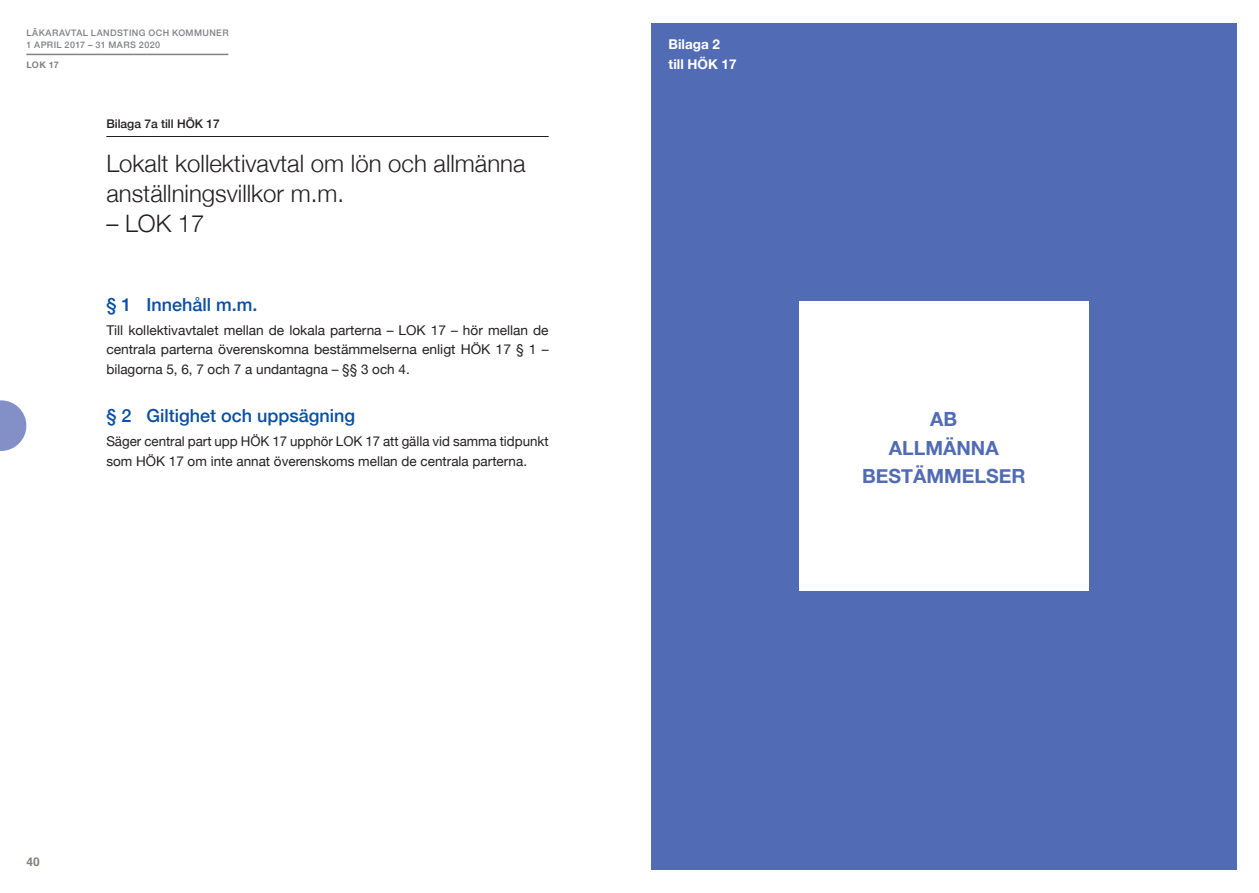
<style>
.page{position:relative;width:1259px;height:893px;background:#fff}
.page>*{position:absolute;margin:0;border:0;box-sizing:border-box;transform-origin:0 0}
.rubbe_1{font:300 24px/30px "Helvetica Neue";color:#231f20}
.rubbe_1-2{font:700 19.5px/28.5px "Helvetica Neue";color:#516cb4;text-align:center}
.rubbe_2{font:500 18px "Helvetica Neue";color:#0a4fa2}
.t1{font:13.5px/19.5px "Helvetica Neue";color:#231f20;text-align:justify}
.t2{font:700 13.5px/19.5px "Helvetica Neue";color:#fff}
.t3{font:500 12px "Helvetica Neue";color:#231f20}
.t4{font:700 12px "Helvetica";color:#867f7c}
.t5{font:500 9px/12px "Helvetica Neue";letter-spacing:.045em;color:#808285}
.t6{font:700 9px "Helvetica Neue";color:#808285}
</style>
<div class="page">
<hr style="left:26px;top:54px;width:202px;height:1px;background:#808285">
<hr style="left:106px;top:136px;width:443px;height:1px;background:#231f20">
<svg style="left:0;top:400px;width:26px;height:51px"></svg>
<div style="left:651px;top:23px;width:585px;height:847px;background:#516cb4"></div>
<div style="left:799px;top:302px;width:289px;height:289px;background:#fff"></div>
<p class="t5" style="left:26px;top:26px;width:204px">LÄKARAVTAL LANDSTING OCH KOMMUNER<br>1 APRIL 2017 – 31 MARS 2020</p>
<p class="t6" style="left:26px;top:58px;width:34px">LOK 17</p>
<p class="t3" style="left:106px;top:114px;width:115px">Bilaga 7a till HÖK 17</p>
<p class="rubbe_1" style="left:106px;top:147px;width:421px">Lokalt kollektivavtal om lön och allmänna anställningsvillkor m.m.</p>
<p class="rubbe_1" style="left:106px;top:207px;width:100px">– LOK 17</p>
<p class="rubbe_2" style="left:106px;top:290px;width:153px">§ 1 Innehåll m.m.</p>
<p class="t1" style="left:106px;top:321px;width:444px">Till kollektivavtalet mellan de lokala parterna – LOK 17 – hör mellan de centrala parterna överenskomna bestämmelserna enligt HÖK 17 § 1 – bilagorna 5, 6, 7 och 7 a undantagna – §§ 3 och 4.</p>
<p class="rubbe_2" style="left:106px;top:401px;width:250px">§ 2 Giltighet och uppsägning</p>
<p class="t1" style="left:106px;top:432px;width:444px">Säger central part upp HÖK 17 upphör LOK 17 att gälla vid samma tidpunkt som HÖK 17 om inte annat överenskoms mellan de centrala parterna.</p>
<p class="t2" style="left:668px;top:35px;width:69px">Bilaga 2 till HÖK 17</p>
<p class="rubbe_1-2" style="left:930px;top:405px;width:29px">AB</p>
<p class="rubbe_1-2" style="left:862px;top:434px;width:165px">ALLMÄNNA<br>BESTÄMMELSER</p>
<p class="t4" style="left:26px;top:852px;width:15px">40</p>
</div>
